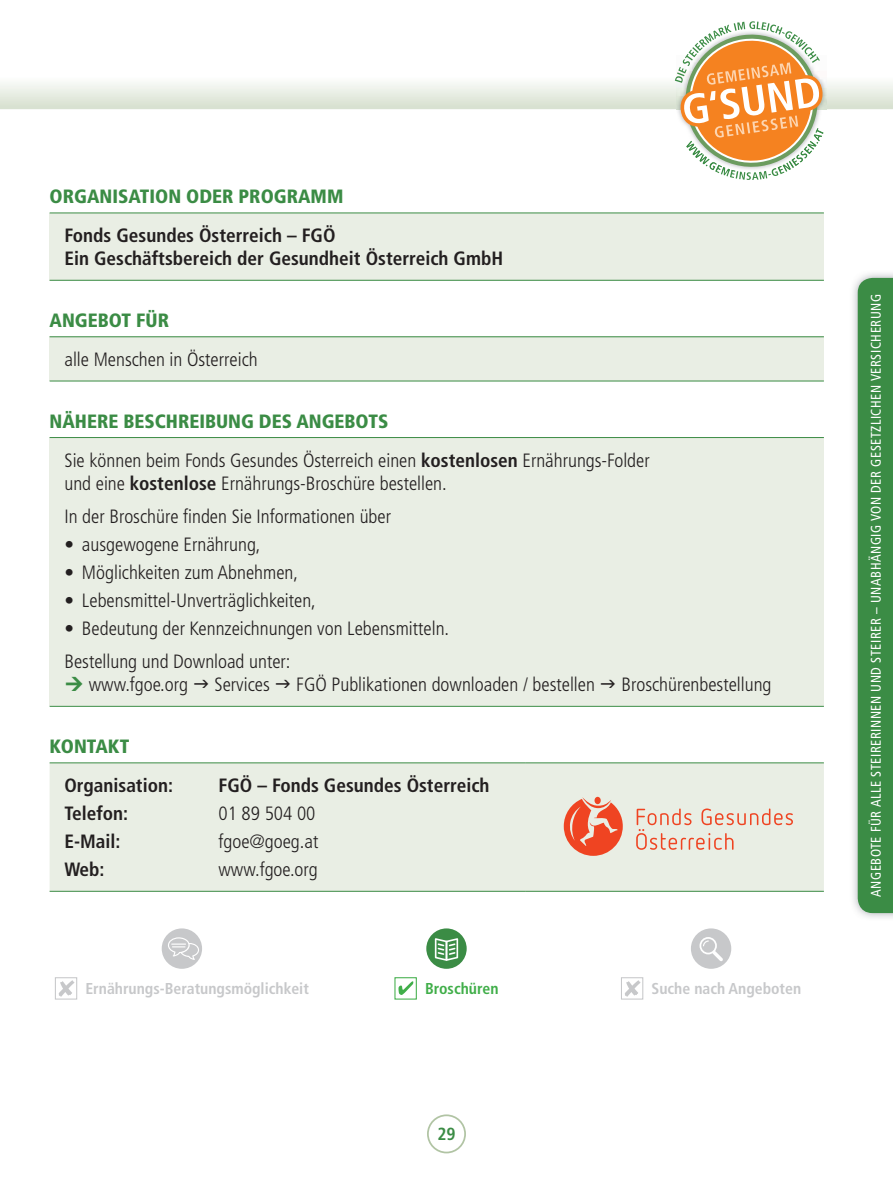
<style>
.page{position:relative;width:893px;height:1191px;background:#fff}
.page>*{position:absolute;margin:0;border:0;box-sizing:border-box;transform-origin:0 0}
.t1{font:300 condensed 19.25px/33.1px "Frutiger";color:#231f20}
.t2{font:700 condensed 19.25px/23.1px "Frutiger";color:#231f20}
.t3{font:900 condensed 19.25px "Frutiger";color:#3b8c45}
.t4{font:700 condensed 17.5px "Frutiger";color:#3b8c45}
.t5{font:700 condensed 15.75px "Frutiger";color:#c7c8ca}
.t6{font:700 condensed 15.75px "Frutiger";color:#40ae49}
.t7{font:condensed 14px "Frutiger";letter-spacing:.04em;color:#fff;scale:.95 1}
.s1{font-weight:900;color:#3b8c45}
.s2{font-weight:700}
</style>
<div class="page">
<svg style="left:0;top:80px;width:893px;height:29px"></svg>
<div style="left:427px;top:1114px;width:39px;height:39px;border:2px solid #b1c4a4;border-radius:50%"></div>
<img style="left:823px;top:80px;width:4px;height:29px">
<svg style="left:675px;top:21px;width:148px;height:192px"></svg>
<img style="left:853px;top:273px;width:40px;height:645px">
<div style="left:858px;top:278px;width:35px;height:635px;background:#3b8c45"></div>
<div style="left:50px;top:213px;width:774px;height:67px;background:#e9eee4"></div>
<hr style="left:50px;top:213px;width:774px;height:1px;background:#3b8c45">
<hr style="left:50px;top:280px;width:774px;height:1px;background:#3b8c45">
<div style="left:50px;top:337px;width:774px;height:44px;background:#e9eee4"></div>
<hr style="left:50px;top:336px;width:774px;height:1px;background:#3b8c45">
<hr style="left:50px;top:381px;width:774px;height:1px;background:#3b8c45">
<div style="left:50px;top:437px;width:774px;height:269px;background:#e9eee4"></div>
<hr style="left:50px;top:437px;width:774px;height:1px;background:#3b8c45">
<hr style="left:50px;top:706px;width:774px;height:1px;background:#3b8c45">
<div style="left:50px;top:763px;width:774px;height:128px;background:#e9eee4"></div>
<hr style="left:50px;top:762px;width:476px;height:1px;background:#3b8c45">
<hr style="left:526px;top:762px;width:298px;height:1px;background:#3b8c45">
<hr style="left:50px;top:891px;width:476px;height:1px;background:#3b8c45">
<hr style="left:526px;top:891px;width:298px;height:1px;background:#3b8c45">
<svg style="left:564px;top:797px;width:59px;height:59px;background:#ec846b"></svg>
<svg style="left:636px;top:808px;width:157px;height:41px;background:#e9d4c7"></svg>
<div style="left:162px;top:928px;width:40px;height:40px;background:#c7c8ca;border-radius:50%"></div>
<svg style="left:168px;top:937px;width:31px;height:23px"></svg>
<svg style="left:59px;top:980px;width:15px;height:16px"></svg>
<div style="left:55px;top:977px;width:22px;height:22px;border:1px solid #c7c8ca"></div>
<div style="left:426px;top:928px;width:41px;height:40px;background:#3b8c45;border-radius:50%"></div>
<svg style="left:434px;top:938px;width:25px;height:23px"></svg>
<div style="left:394px;top:977px;width:23px;height:22px;border:1px solid #40ae49"></div>
<svg style="left:398px;top:981px;width:15px;height:14px"></svg>
<div style="left:691px;top:928px;width:40px;height:40px;background:#c7c8ca;border-radius:50%"></div>
<div style="left:699px;top:937px;width:18px;height:17px;border:2px solid #fff;border-radius:50%"></div>
<svg style="left:702px;top:939px;width:24px;height:25px"></svg>
<svg style="left:625px;top:980px;width:15px;height:16px"></svg>
<div style="left:621px;top:977px;width:22px;height:22px;border:1px solid #c7c8ca"></div>
<p class="t3" style="left:50px;top:185px;width:295px">ORGANISATION ODER PROGRAMM</p>
<p class="t2" style="left:64px;top:224px;width:440px">Fonds Gesundes Österreich – FGÖ<br>Ein Geschäftsbereich der Gesundheit Österreich GmbH</p>
<p class="t3" style="left:50px;top:308px;width:121px">ANGEBOT FÜR</p>
<p class="t1" style="left:64px;top:343px;width:195px">alle Menschen in Österreich</p>
<p class="t1" style="left:64px;top:401px;width:587px;line-height:39.2px;text-indent:-15px"><span class="s1">NÄHERE BESCHREIBUNG DES ANGEBOTS<br></span>Sie können beim Fonds Gesundes Österreich einen <span class="s2">kostenlosen</span> Ernährungs-Folder</p>
<p class="t1" style="left:64px;top:467px;width:384px">und eine <span class="s2">kostenlose</span> Ernährungs-Broschüre bestellen.<br>In der Broschüre finden Sie Informationen über</p>
<p class="t1" style="left:64px;top:528px;width:198px">• ausgewogene Ernährung,</p>
<p class="t1" style="left:64px;top:556px;width:235px">• Möglichkeiten zum Abnehmen,</p>
<p class="t1" style="left:64px;top:584px;width:253px">• Lebensmittel-Unverträglichkeiten,</p>
<p class="t1" style="left:64px;top:612px;width:386px">• Bedeutung der Kennzeichnungen von Lebensmitteln.<br>Bestellung und Download unter:</p>
<p class="t1" style="left:89px;top:668px;width:101px">www.fgoe.org</p>
<p class="t1" style="left:215px;top:668px;width:57px">Services</p>
<p class="t1" style="left:296px;top:668px;width:300px">FGÖ Publikationen downloaden / bestellen</p>
<p class="t1" style="left:621px;top:668px;width:152px">Broschürenbestellung</p>
<p class="t3" style="left:50px;top:734px;width:81px">KONTAKT</p>
<p class="t2" style="left:64px;top:774px;width:110px">Organisation:</p>
<p class="t2" style="left:218px;top:774px;width:273px">FGÖ – Fonds Gesundes Österreich</p>
<p class="t2" style="left:64px;top:802px;width:65px">Telefon:</p>
<p class="t1" style="left:218px;top:797px;width:99px">01 89 504 00</p>
<p class="t2" style="left:64px;top:830px;width:58px">E-Mail:</p>
<p class="t1" style="left:218px;top:825px;width:101px">fgoe@goeg.at</p>
<p class="t2" style="left:64px;top:858px;width:42px">Web:</p>
<p class="t1" style="left:218px;top:853px;width:101px">www.fgoe.org</p>
<p class="t5" style="left:85px;top:979px;width:225px">Ernährungs-Beratungsmöglichkeit</p>
<p class="t6" style="left:425px;top:979px;width:75px">Broschüren</p>
<p class="t5" style="left:651px;top:979px;width:151px">Suche nach Angeboten</p>
<p class="t4" style="left:437px;top:1123px;width:20px">29</p>
<p class="t7" style="left:868px;top:897px;width:636px;rotate:-90deg">ANGEBOTE FÜR ALLE STEIRERINNEN UND STEIRER – UNABHÄNGIG VON DER GESETZLICHEN VERSICHERUNG</p>
</div>
